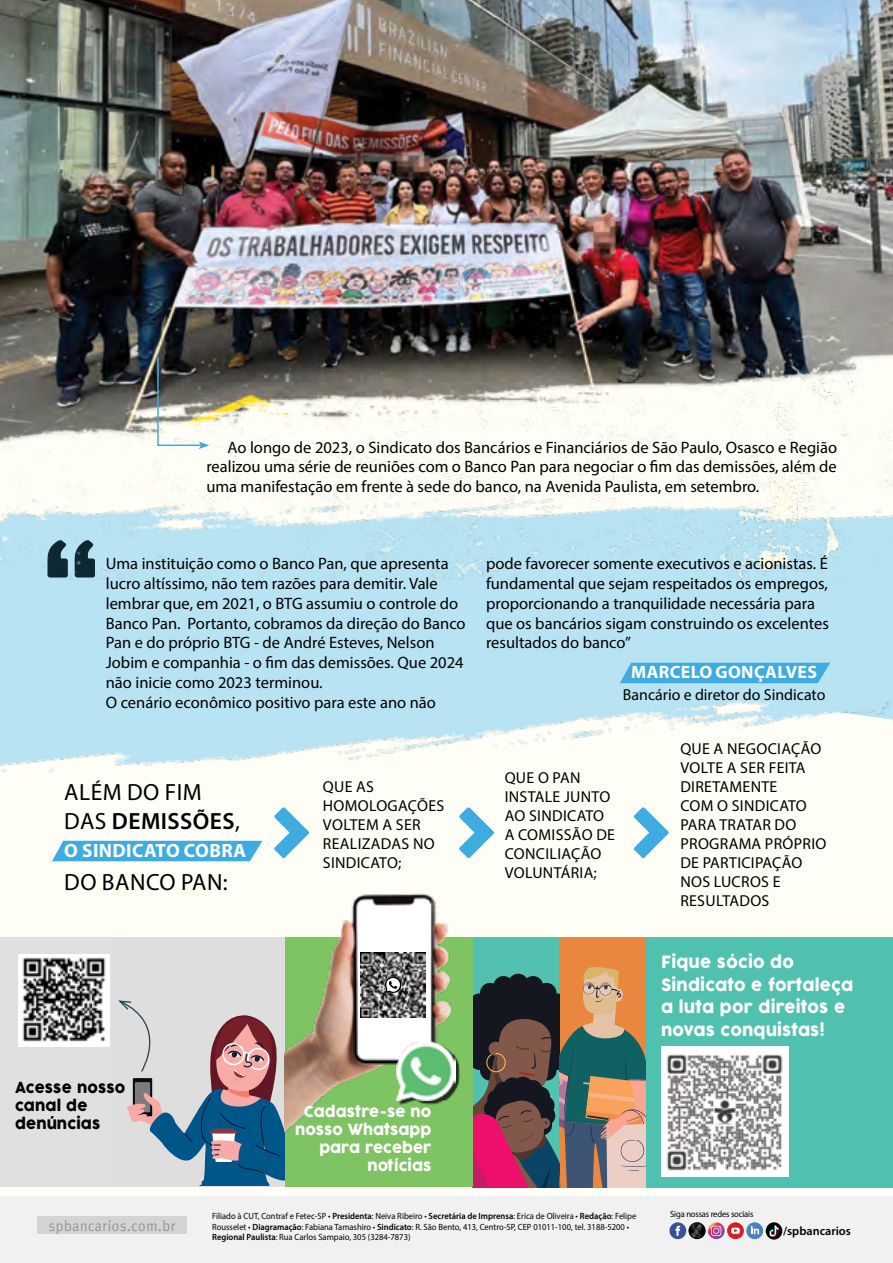
<style>
.page{position:relative;width:893px;height:1263px;background:#fffef6}
.page>*{position:absolute;margin:0;border:0;box-sizing:border-box;transform-origin:0 0}
.t1{font:122.4px "Cocogoose";color:#0e2934}
.t2{font:89.55px "Cocogoose";color:#3face1}
.t3{font:23.55px/28.2px "Myriad Pro";letter-spacing:.02em;color:#000}
.t4{font:700 19.2px "Myriad Pro";letter-spacing:.02em;color:#fff}
.t5{font:700 18px "Myriad Pro";letter-spacing:.02em;color:#fff}
.t6{font:16.5px/19.8px "Myriad Pro";color:#000}
.t7{font:16.5px/22.5px "Cocogoose";letter-spacing:.01em;color:#fff;scale:.95 1}
.t8{font:15.9px/19px "Myriad Pro";letter-spacing:.02em;color:#000}
.t9{font:15.9px "Myriad Pro";color:#000}
.t10{font:15px/18px "Cocogoose";color:#fff;text-align:right;scale:.95 1}
.t11{font:15px/18px "Cocogoose";letter-spacing:.01em;color:#000;scale:.95 1}
.t12{font:14.85px "Meta Plus";letter-spacing:.04em;color:#939598;scale:.95 1}
.t13{font:600 12.15px "Myriad Pro";color:#000}
.t14{font:9px/10.5px "Myriad Pro";color:#000;scale:.95 1}
.t15{font:9px "Myriad Pro";letter-spacing:-.02em;color:#000;scale:.95 1}
.s1{font-weight:600}
</style>
<div class="page">
<img style="left:0;top:579px;width:893px;height:283px">
<div style="left:52px;top:841px;width:211px;height:20px;background:#3face1"></div>
<div style="left:0;top:937px;width:284px;height:249px;background:#dfe1e0"></div>
<div style="left:473px;top:937px;width:420px;height:250px;background:#51c1af"></div>
<div style="left:559px;top:937px;width:87px;height:250px;background:#e9873e"></div>
<svg style="left:473px;top:967px;width:173px;height:220px"></svg>
<img style="left:661px;top:1046px;width:127px;height:131px">
<img style="left:18px;top:954px;width:92px;height:92px">
<svg style="left:118px;top:1000px;width:166px;height:185px"></svg>
<div style="left:620px;top:663px;width:210px;height:20px;background:#3face1"></div>
<div style="left:0;top:1196px;width:893px;height:67px;background:#f1f1f2"></div>
<img style="left:689px;top:1222px;width:16px;height:16px">
<div style="left:669px;top:1222px;width:17px;height:17px;background:#395297;border-radius:50%"></div>
<svg style="left:675px;top:1226px;width:5px;height:10px"></svg>
<svg style="left:708px;top:1222px;width:17px;height:17px"></svg>
<svg style="left:711px;top:1226px;width:10px;height:10px"></svg>
<svg style="left:727px;top:1222px;width:17px;height:17px"></svg>
<svg style="left:731px;top:1228px;width:9px;height:6px"></svg>
<div style="left:746px;top:1222px;width:17px;height:17px;background:#4b80c1;border-radius:50%"></div>
<svg style="left:751px;top:1226px;width:8px;height:8px"></svg>
<div style="left:766px;top:1222px;width:16px;height:17px;background:#000101;border-radius:50%"></div>
<svg style="left:769px;top:1225px;width:10px;height:12px"></svg>
<div style="left:37px;top:1217px;width:150px;height:17px;background:#d1d3d4"></div>
<img style="left:0;top:0;width:893px;height:579px">
<svg style="left:156px;top:356px;width:53px;height:93px"></svg>
<div style="left:285px;top:937px;width:188px;height:250px;background:#7fc462"></div>
<img style="left:285px;top:828px;width:220px;height:326px">
<img style="left:360px;top:952px;width:66px;height:66px">
<svg style="left:385px;top:977px;width:17px;height:17px"></svg>
<div style="left:400px;top:1044px;width:60px;height:60px;background:#000;opacity:.75"></div>
<img style="left:397px;top:1041px;width:58px;height:59px">
<p class="t6" style="left:206px;top:437px;width:632px;text-align:justify;text-indent:21px">Ao longo de 2023, o Sindicato dos Bancários e Financiários de São Paulo, Osasco e Região realizou uma série de reuniões com o Banco Pan para negociar o fim das demissões, além de uma manifestação em frente à sede do banco, na Avenida Paulista, em setembro.</p>
<h1 class="t1" style="left:41px;top:506px;width:61px">“</h1>
<p class="t6" style="left:106px;top:553px;width:361px">Uma instituição como o Banco Pan, que apresenta lucro altíssimo, não tem razões para demitir. Vale lembrar que, em 2021, o BTG assumiu o controle do Banco Pan. Portanto, cobramos da direção do Banco Pan e do próprio BTG - de André Esteves, Nelson Jobim e companhia - o fim das demissões. Que 2024 não inicie como 2023 terminou.<br>O cenário econômico positivo para este ano não</p>
<p class="t6" style="left:486px;top:553px;width:344px">pode favorecer somente executivos e acionistas. É fundamental que sejam respeitados os empregos, proporcionando a tranquilidade necessária para que os bancários sigam construindo os excelentes resultados do banco”</p>
<p class="t5" style="left:631px;top:660px;width:187px">MARCELO GONÇALVES</p>
<p class="t9" style="left:623px;top:685px;width:204px">Bancário e diretor do Sindicato</p>
<h3 class="t3" style="left:64px;top:778px;width:177px">ALÉM DO FIM<br>DAS <span class="s1">DEMISSÕES</span>,</h3>
<p class="t4" style="left:64px;top:838px;width:183px">O SINDICATO COBRA</p>
<h3 class="t3" style="left:64px;top:867px;width:165px">DO BANCO PAN:</h3>
<p class="t11" style="left:15px;top:1079px;width:118px">Acesse nosso canal de denúncias</p>
<p class="t8" style="left:323px;top:777px;width:123px">QUE AS<br>HOMOLOGAÇÕES<br>VOLTEM A SER<br>REALIZADAS NO<br>SINDICATO;</p>
<p class="t8" style="left:505px;top:767px;width:112px">QUE O PAN<br>INSTALE JUNTO<br>AO SINDICATO<br>A COMISSÃO DE<br>CONCILIAÇÃO<br>VOLUNTÁRIA;</p>
<h2 class="t2" style="left:271px;top:766px;width:226px">&gt; &gt;</h2>
<h2 class="t2" style="left:631px;top:766px;width:41px">&gt;</h2>
<p class="t8" style="left:680px;top:739px;width:148px">QUE A NEGOCIAÇÃO<br>VOLTE A SER FEITA<br>DIRETAMENTE<br>COM O SINDICATO<br>PARA TRATAR DO<br>PROGRAMA PRÓPRIO<br>DE PARTICIPAÇÃO<br>NOS LUCROS E<br>RESULTADOS</p>
<p class="t10" style="left:295px;top:1103px;width:145px">Cadastre-se no nosso Whatsapp para receber notícias</p>
<p class="t7" style="left:661px;top:951px;width:204px">Fique sócio do<br>Sindicato e fortaleça a luta por direitos e novas conquistas!</p>
<p class="t12" style="left:49px;top:1217px;width:135px">spbancarios.com.br</p>
<p class="t14" style="left:212px;top:1210px;width:448px">Filiado à CUT, Contraf e Fetec-SP • <span class="s1">Presidenta</span>: Neiva Ribeiro • <span class="s1">Secretária de Imprensa</span>: Erica de Oliveira • <span class="s1">Redação</span>: Felipe<br>Rousselet • <span class="s1">Diagramação</span>: Fabiana Tamashiro • <span class="s1">Sindicato</span>: R. São Bento, 413, Centro-SP, CEP 01011-100, tel. 3188-5200 •<br><span class="s1">Regional Paulista</span>: Rua Carlos Sampaio, 305 (3284-7873)</p>
<p class="t15" style="left:670px;top:1208px;width:89px">Siga nossas redes sociais</p>
<p class="t13" style="left:783px;top:1224px;width:69px">/spbancarios</p>
</div>
